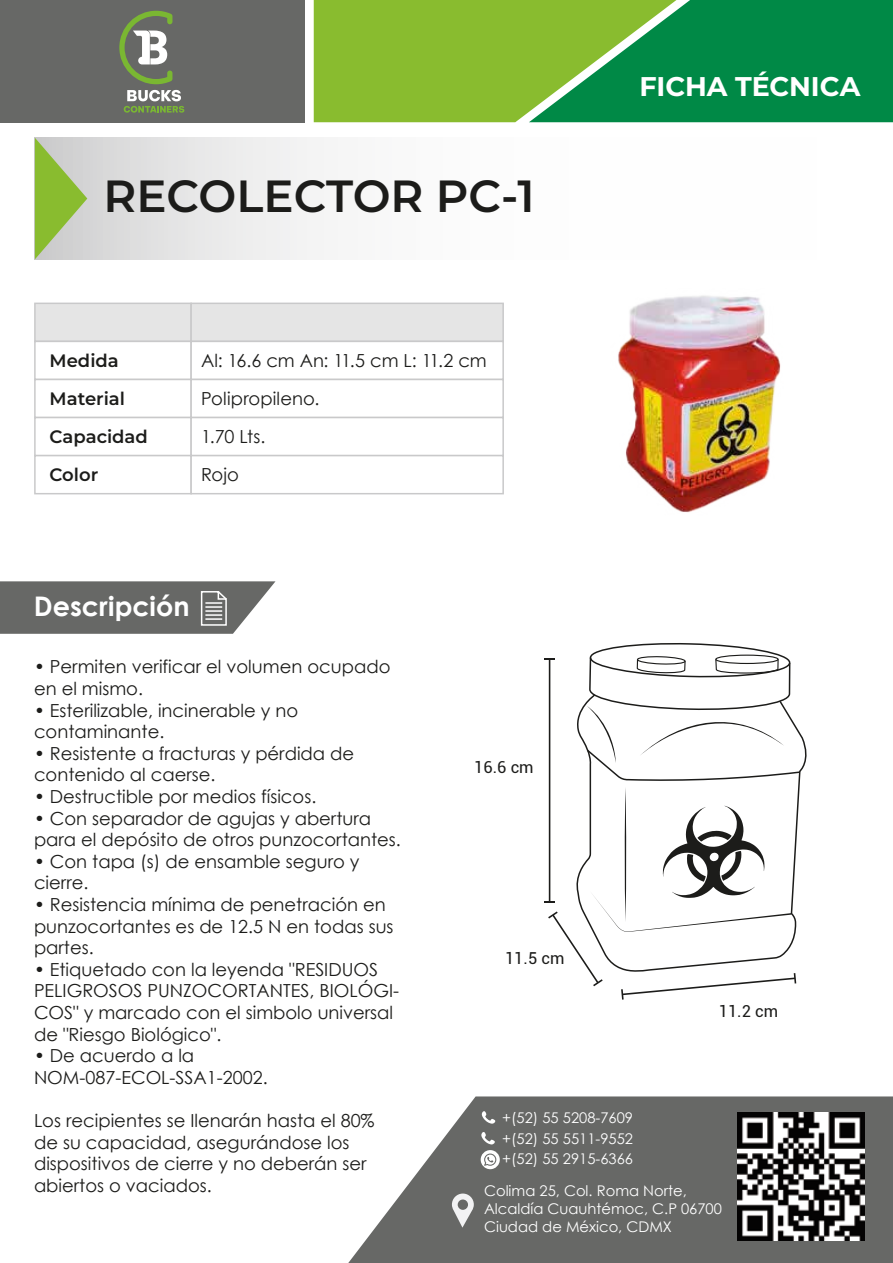
<style>
.page{position:relative;width:893px;height:1263px;background:#fff}
.page>*{position:absolute;margin:0;border:0;box-sizing:border-box;transform-origin:0 0}
.t1{font:600 45px "Montserrat";color:#1c1c1a}
.t2{font:700 27px "Montserrat";color:#fff}
.t3{font:700 27px "Century Gothic";color:#fff}
.t4{font:18px/21.6px "Century Gothic";color:#1c1c1a}
.t5{font:600 18px/38.1px "Montserrat";color:#1c1c1a}
.t6{font:16.5px "Roboto";color:#1c1c1a}
.t7{font:14.7px/20.1px "Century Gothic";color:#fff;text-align:justify}
.s1{color:#fff}
</style>
<div class="page">
<div style="left:0;top:0;width:305px;height:122px;background:#676866"></div>
<svg style="left:124px;top:90px;width:60px;height:23px"></svg>
<svg style="left:119px;top:11px;width:53px;height:73px"></svg>
<svg style="left:314px;top:0;width:579px;height:122px;background:#48a43e"></svg>
<div style="left:34px;top:303px;width:158px;height:39px;background:#e5e5e5;border:2px solid #c9c9ca"></div>
<div style="left:190px;top:303px;width:314px;height:39px;background:#e5e5e5;border:2px solid #c9c9ca"></div>
<div style="left:34px;top:341px;width:158px;height:39px;background:#fff;border:2px solid #c9c9ca"></div>
<div style="left:190px;top:341px;width:314px;height:39px;background:#fff;border:2px solid #c9c9ca"></div>
<div style="left:34px;top:379px;width:158px;height:39px;background:#fff;border:2px solid #c9c9ca"></div>
<div style="left:190px;top:379px;width:314px;height:39px;background:#fff;border:2px solid #c9c9ca"></div>
<div style="left:34px;top:417px;width:158px;height:39px;background:#fff;border:2px solid #c9c9ca"></div>
<div style="left:190px;top:417px;width:314px;height:39px;background:#fff;border:2px solid #c9c9ca"></div>
<div style="left:34px;top:455px;width:158px;height:39px;background:#fff;border:2px solid #c9c9ca"></div>
<div style="left:190px;top:455px;width:314px;height:39px;background:#fff;border:2px solid #c9c9ca"></div>
<div style="left:35px;top:138px;width:858px;height:121px;background:linear-gradient(to right,#e3e3e4,#fff)"></div>
<svg style="left:35px;top:138px;width:52px;height:121px;background:#acc67f"></svg>
<svg style="left:0;top:581px;width:275px;height:53px;background:#777876"></svg>
<svg style="left:348px;top:1096px;width:545px;height:167px;background:#7d7e7c"></svg>
<svg style="left:481px;top:1150px;width:19px;height:19px"></svg>
<svg style="left:481px;top:1132px;width:14px;height:12px"></svg>
<svg style="left:482px;top:1111px;width:13px;height:13px"></svg>
<svg style="left:452px;top:1193px;width:22px;height:34px"></svg>
<img style="left:737px;top:1113px;width:128px;height:127px">
<hr style="left:549px;top:659px;width:1px;height:243px;background:#1c1c1a">
<svg style="left:544px;top:658px;width:11px;height:2px"></svg>
<img style="left:529px;top:189px;width:340px;height:324px">
<svg style="left:577px;top:703px;width:230px;height:128px"></svg>
<svg style="left:585px;top:643px;width:216px;height:138px"></svg>
<svg style="left:544px;top:787px;width:253px;height:213px"></svg>
<h1 class="t1" style="left:104px;top:166px;width:433px">RECOLECTOR PC-1</h1>
<p class="t5" style="left:50px;top:341px;width:71px">Medida</p>
<p class="t5" style="left:50px;top:379px;width:77px">Material</p>
<p class="t5" style="left:50px;top:417px;width:100px">Capacidad<br>Color</p>
<p class="t4" style="left:201px;top:342px;width:287px;line-height:37.2px"><span class="s1">z</span>Al: 16.6 cm An: 11.5 cm L: 11.2 cm<br>Polipropileno.</p>
<p class="t4" style="left:201px;top:418px;width:66px;line-height:37.8px">1.70 Lts.<br>Rojo</p>
<h2 class="t3" style="left:34px;top:586px;width:157px">Descripción</h2>
<h2 class="t2" style="left:639px;top:69px;width:223px">FICHA TÉCNICA</h2>
<p class="t4" style="left:34px;top:656px;width:358px">• Permiten verificar el volumen ocupado en el mismo.</p>
<p class="t4" style="left:34px;top:699px;width:266px">• Esterilizable, incinerable y no contaminante.</p>
<p class="t4" style="left:34px;top:742px;width:322px">• Resistente a fracturas y pérdida de contenido al caerse.</p>
<p class="t4" style="left:34px;top:785px;width:284px">• Destructible por medios físicos.</p>
<p class="t4" style="left:34px;top:807px;width:368px">• Con separador de agujas y abertura para el depósito de otros punzocortantes.</p>
<p class="t4" style="left:34px;top:850px;width:327px">• Con tapa (s) de ensamble seguro y cierre.</p>
<p class="t4" style="left:34px;top:893px;width:361px">• Resistencia mínima de penetración en punzocortantes es de 12.5 N en todas sus partes.</p>
<p class="t4" style="left:34px;top:958px;width:367px">• Etiquetado con la leyenda "RESIDUOS PELIGROSOS PUNZOCORTANTES, BIOLÓGI-COS" y marcado con el simbolo universal de "Riesgo Biológico".</p>
<p class="t4" style="left:34px;top:1045px;width:235px">• De acuerdo a la<br>NOM-087-ECOL-SSA1-2002.</p>
<p class="t4" style="left:34px;top:1109px;width:342px">Los recipientes se Ilenarán hasta el 80% de su capacidad, asegurándose los dispositivos de cierre y no deberán ser abiertos o vaciados.</p>
<p class="t6" style="left:474px;top:755px;width:61px">16.6 cm</p>
<p class="t6" style="left:505px;top:947px;width:61px">11.5 cm</p>
<p class="t6" style="left:719px;top:1000px;width:61px">11.2 cm</p>
<p class="t7" style="left:502px;top:1108px;width:132px">+(52) 55 5208-7609 +(52) 55 5511-9552 +(52) 55 2915-6366</p>
<p class="t7" style="left:484px;top:1182px;width:239px;line-height:17.7px;text-align:left">Colima 25, Col. Roma Norte,<br>Alcaldía Cuauhtémoc, C.P 06700<br>Ciudad de México, CDMX</p>
</div>
